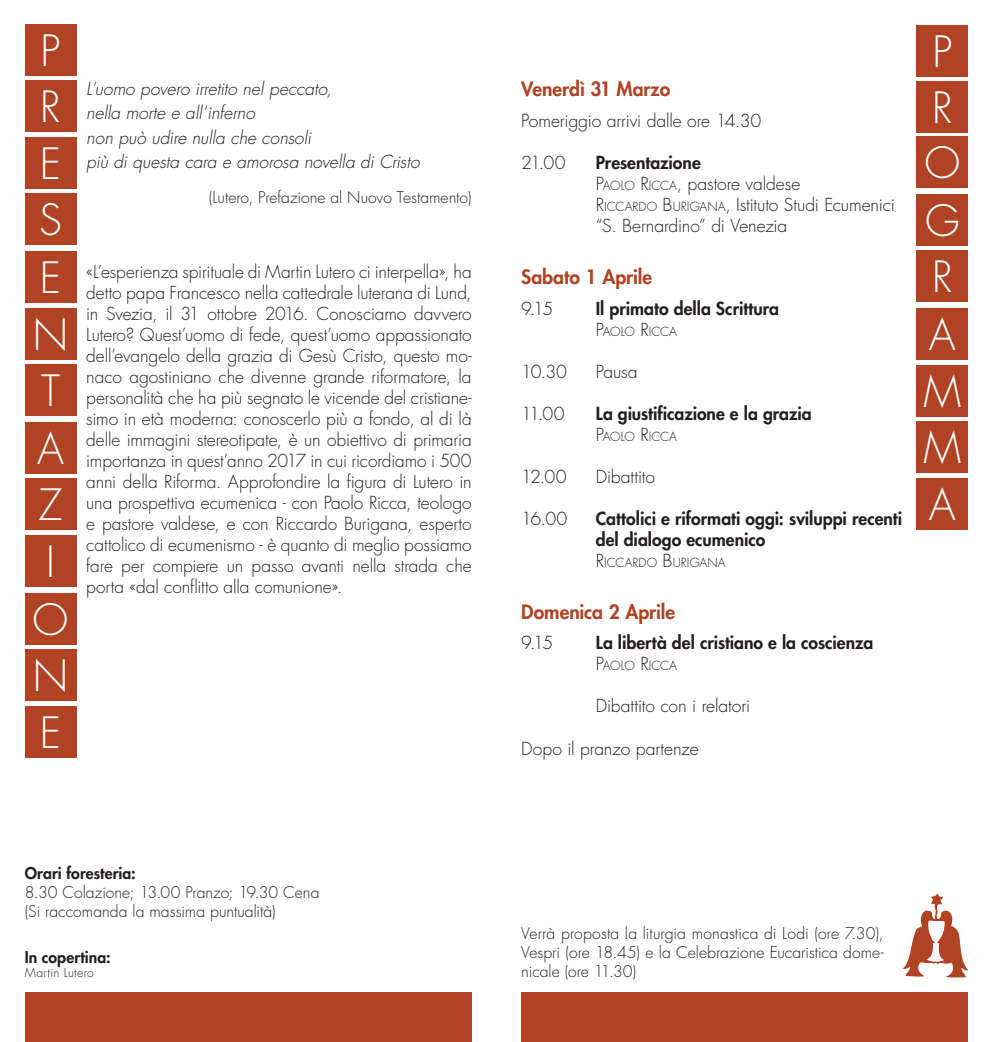
<style>
.page{position:relative;width:993px;height:1042px;background:#fff}
.page>*{position:absolute;margin:0;border:0;box-sizing:border-box;transform-origin:0 0}
.Stile_di_paragrafo_2{font:300 42px "Futura";color:#fff}
._1_Data{font:800 19.25px "Futura";color:#af4323}
.Ora_incontro{font:300 17.5px/21px "Futura";letter-spacing:-.01em;color:#231f20}
.Ora_incontro-2{font:800 17.5px/21px "Futura";color:#231f20}
.t1{font:italic 300 17.5px "Futura";letter-spacing:-.005em;color:#231f20}
.Sottotitolo{font:300 15.75px/19.2px "Futura";color:#231f20;text-align:justify}
.Sottotitolo-2{font:800 15.75px "Futura";letter-spacing:.005em;color:#231f20}
.Ora_incontro-3{font:300 12.25px "Futura";letter-spacing:.005em;color:#231f20}
.t2{font:300 12.25px "Futura";letter-spacing:.025em;color:#231f20}
.s1{font-style:inherit}
.s2{font-size:12.25px}
.s3{font-size:17.5px}
</style>
<div class="page">
<div style="left:25px;top:992px;width:446px;height:50px;background:#af4323"></div>
<div style="left:521px;top:992px;width:446px;height:50px;background:#af4323"></div>
<svg style="left:903px;top:893px;width:64px;height:85px"></svg>
<div style="left:916px;top:365px;width:51px;height:51px;background:#af4323"></div>
<div style="left:916px;top:421px;width:51px;height:52px;background:#af4323"></div>
<div style="left:916px;top:251px;width:51px;height:51px;background:#af4323"></div>
<div style="left:916px;top:136px;width:51px;height:51px;background:#af4323"></div>
<div style="left:916px;top:308px;width:51px;height:52px;background:#af4323"></div>
<div style="left:916px;top:478px;width:51px;height:51px;background:#af4323"></div>
<div style="left:916px;top:194px;width:51px;height:52px;background:#af4323"></div>
<div style="left:916px;top:81px;width:51px;height:52px;background:#af4323"></div>
<div style="left:916px;top:25px;width:51px;height:51px;background:#af4323"></div>
<div style="left:25px;top:364px;width:51px;height:52px;background:#af4323"></div>
<div style="left:25px;top:251px;width:51px;height:52px;background:#af4323"></div>
<div style="left:25px;top:137px;width:51px;height:51px;background:#af4323"></div>
<div style="left:25px;top:308px;width:51px;height:51px;background:#af4323"></div>
<div style="left:25px;top:193px;width:51px;height:52px;background:#af4323"></div>
<div style="left:25px;top:81px;width:51px;height:51px;background:#af4323"></div>
<div style="left:25px;top:24px;width:51px;height:52px;background:#af4323"></div>
<div style="left:25px;top:706px;width:51px;height:51px;background:#af4323"></div>
<div style="left:25px;top:593px;width:51px;height:51px;background:#af4323"></div>
<div style="left:25px;top:478px;width:51px;height:52px;background:#af4323"></div>
<div style="left:25px;top:649px;width:51px;height:52px;background:#af4323"></div>
<div style="left:25px;top:535px;width:51px;height:51px;background:#af4323"></div>
<div style="left:25px;top:422px;width:51px;height:52px;background:#af4323"></div>
<p class="Stile_di_paragrafo_2" style="left:41px;top:25px;width:21px">P</p>
<p class="Stile_di_paragrafo_2" style="left:40px;top:82px;width:22px">R</p>
<p class="Stile_di_paragrafo_2" style="left:40px;top:138px;width:23px">E</p>
<p class="Stile_di_paragrafo_2" style="left:39px;top:194px;width:24px">S</p>
<p class="Stile_di_paragrafo_2" style="left:40px;top:252px;width:23px">E</p>
<p class="Stile_di_paragrafo_2" style="left:33px;top:309px;width:37px">N</p>
<p class="Stile_di_paragrafo_2" style="left:41px;top:365px;width:20px">T</p>
<p class="Stile_di_paragrafo_2" style="left:37px;top:423px;width:28px">A</p>
<p class="Stile_di_paragrafo_2" style="left:39px;top:479px;width:25px">Z</p>
<p class="Stile_di_paragrafo_2" style="left:46px;top:536px;width:10px">I</p>
<p class="Stile_di_paragrafo_2" style="left:33px;top:594px;width:37px">O</p>
<p class="Stile_di_paragrafo_2" style="left:33px;top:650px;width:37px">N</p>
<p class="Stile_di_paragrafo_2" style="left:40px;top:707px;width:23px">E</p>
<p class="t1" style="left:86px;top:78px;width:247px">L’uomo povero irretito nel peccato,</p>
<p class="t1" style="left:86px;top:102px;width:170px">nella morte e all’inferno</p>
<p class="t1" style="left:86px;top:127px;width:226px">non può udire nulla che consoli</p>
<p class="t1" style="left:86px;top:151px;width:335px">più di questa cara e amorosa novella di Cristo</p>
<p class="Sottotitolo" style="left:209px;top:188px;width:264px">(Lutero, Prefazione al Nuovo Testamento)</p>
<p class="Ora_incontro" style="left:86px;top:262px;width:387px;text-align:justify">«L’esperienza spirituale di Martin Lutero ci interpella», ha detto papa Francesco nella cattedrale luterana di Lund, in Svezia, il 31 ottobre 2016. Conosciamo davvero Lutero? Quest’uomo di fede, quest’uomo appassionato dell’evangelo della grazia di Gesù Cristo, questo mo&shy;naco agostiniano che divenne grande riformatore, la personalità che ha più segnato le vicende del cristiane&shy;simo in età moderna: conoscerlo più a fondo, al di là delle immagini stereotipate, è un obiettivo di primaria importanza in quest’anno 2017 in cui ricordiamo i 500 anni della Riforma. Approfondire la figura di Lutero in una prospettiva ecumenica - con Paolo Ricca, teologo e pastore valdese, e con Riccardo Burigana, esperto cattolico di ecumenismo - è quanto di meglio possiamo fare per compiere un passo avanti nella strada che porta «dal conflitto alla comunione».</p>
<p class="Sottotitolo-2" style="left:25px;top:863px;width:112px">Orari foresteria:</p>
<p class="Sottotitolo" style="left:25px;top:883px;width:296px">8.30 Colazione; 13.00 Pranzo; 19.30 Cena</p>
<p class="Sottotitolo" style="left:25px;top:902px;width:252px">(Si raccomanda la massima puntualità)</p>
<p class="Sottotitolo-2" style="left:25px;top:947px;width:87px">In copertina:</p>
<p class="t2" style="left:25px;top:965px;width:71px">Martin Lutero</p>
<p class="_1_Data" style="left:521px;top:77px;width:150px">Venerdì 31 Marzo</p>
<p class="Ora_incontro" style="left:521px;top:111px;width:241px">Pomeriggio arrivi dalle ore 14.30</p>
<p class="Ora_incontro" style="left:521px;top:153px;width:46px">21.00</p>
<p class="Ora_incontro-2" style="left:595px;top:152px;width:106px">Presentazione</p>
<p class="Ora_incontro" style="left:595px;top:174px;width:206px"><span class="s1">P</span><span class="s2">AOLO</span> <span class="s1">R</span><span class="s2">ICCA</span>, pastore valdese</p>
<p class="Ora_incontro" style="left:595px;top:195px;width:300px"><span class="s1">R</span><span class="s2">ICCARDO</span> <span class="s1">B</span><span class="s2">URIGANA</span>, Istituto Studi Ecumenici “S. Bernardino” di Venezia</p>
<p class="_1_Data" style="left:521px;top:265px;width:132px">Sabato 1 Aprile</p>
<p class="Ora_incontro" style="left:521px;top:298px;width:33px">9.15</p>
<p class="Ora_incontro-2" style="left:595px;top:298px;width:185px">Il primato della Scrittura</p>
<p class="Ora_incontro-3" style="left:595px;top:324px;width:83px"><span class="s3">P</span>AOLO <span class="s3">R</span>ICCA</p>
<p class="Ora_incontro" style="left:521px;top:361px;width:47px">10.30</p>
<p class="Ora_incontro" style="left:595px;top:361px;width:43px">Pausa</p>
<p class="Ora_incontro" style="left:521px;top:403px;width:45px">11.00</p>
<p class="Ora_incontro-2" style="left:595px;top:403px;width:217px">La giustificazione e la grazia</p>
<p class="Ora_incontro-3" style="left:595px;top:429px;width:83px"><span class="s3">P</span>AOLO <span class="s3">R</span>ICCA</p>
<p class="Ora_incontro" style="left:521px;top:466px;width:47px">12.00</p>
<p class="Ora_incontro" style="left:595px;top:466px;width:61px">Dibattito</p>
<p class="Ora_incontro" style="left:521px;top:508px;width:48px">16.00</p>
<p class="Ora_incontro-2" style="left:595px;top:508px;width:308px">Cattolici e riformati oggi: sviluppi recenti del dialogo ecumenico</p>
<p class="Ora_incontro-3" style="left:595px;top:555px;width:131px"><span class="s3">R</span>ICCARDO <span class="s3">B</span>URIGANA</p>
<p class="_1_Data" style="left:521px;top:599px;width:155px">Domenica 2 Aprile</p>
<p class="Ora_incontro" style="left:521px;top:633px;width:33px">9.15</p>
<p class="Ora_incontro-2" style="left:595px;top:632px;width:279px">La libertà del cristiano e la coscienza</p>
<p class="Ora_incontro-3" style="left:595px;top:658px;width:83px"><span class="s3">P</span>AOLO <span class="s3">R</span>ICCA</p>
<p class="Ora_incontro" style="left:595px;top:696px;width:156px">Dibattito con i relatori</p>
<p class="Ora_incontro" style="left:521px;top:738px;width:179px">Dopo il pranzo partenze</p>
<p class="Stile_di_paragrafo_2" style="left:932px;top:26px;width:21px">P</p>
<p class="Stile_di_paragrafo_2" style="left:931px;top:82px;width:22px">R</p>
<p class="Stile_di_paragrafo_2" style="left:924px;top:137px;width:37px">O</p>
<p class="Stile_di_paragrafo_2" style="left:924px;top:195px;width:36px">G</p>
<p class="Stile_di_paragrafo_2" style="left:931px;top:251px;width:22px">R</p>
<p class="Stile_di_paragrafo_2" style="left:928px;top:309px;width:28px">A</p>
<p class="Stile_di_paragrafo_2" style="left:923px;top:366px;width:39px">M</p>
<p class="Stile_di_paragrafo_2" style="left:923px;top:422px;width:39px">M</p>
<p class="Stile_di_paragrafo_2" style="left:928px;top:479px;width:28px">A</p>
<p class="Sottotitolo" style="left:521px;top:924px;width:364px">Verrà proposta la liturgia monastica di Lodi (ore 7.30), Vespri (ore 18.45) e la Celebrazione Eucaristica dome&shy;nicale (ore 11.30)</p>
</div>
